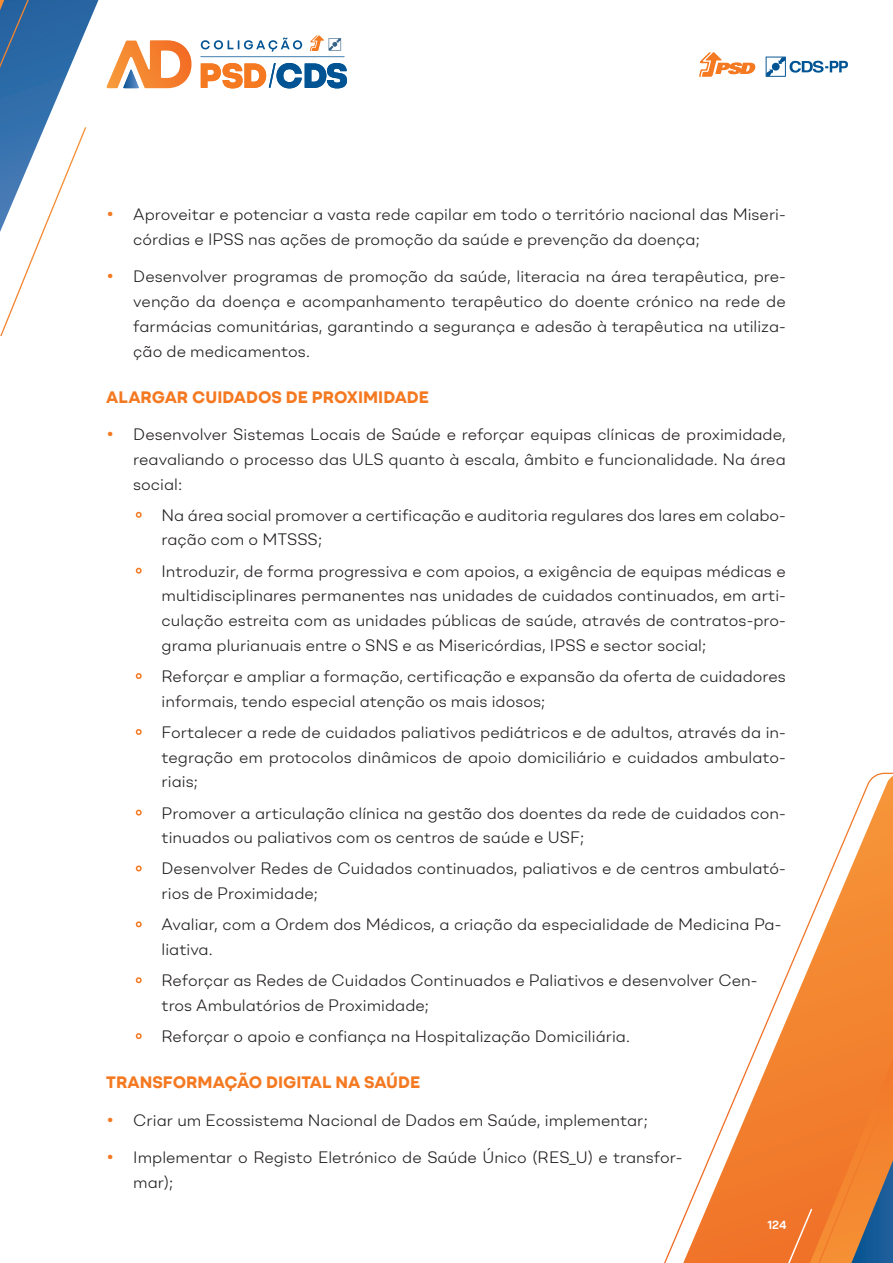
<style>
.page{position:relative;width:893px;height:1263px;background:#fff}
.page>*{position:absolute;margin:0;border:0;box-sizing:border-box;transform-origin:0 0}
.Topics{font:300 16.5px/24.8px "BR Omny";color:#231f20}
.t1{font:700 16.5px "BR Omny";color:#f47921}
.t2{font:600 12px "BR Omny";color:#fff}
.s1{color:#f47921}
</style>
<div class="page">
<svg style="left:699px;top:52px;width:57px;height:25px"></svg>
<svg style="left:766px;top:57px;width:82px;height:20px"></svg>
<svg style="left:0;top:0;width:149px;height:335px"></svg>
<svg style="left:707px;top:772px;width:186px;height:491px"></svg>
<svg style="left:664px;top:1162px;width:43px;height:101px"></svg>
<svg style="left:200px;top:35px;width:145px;height:22px"></svg>
<svg style="left:201px;top:63px;width:146px;height:25px"></svg>
<svg style="left:106px;top:40px;width:85px;height:48px"></svg>
<svg style="left:785px;top:1026px;width:108px;height:237px;background:#e27c35"></svg>
<p class="Topics" style="left:133px;top:202px;width:654px;text-indent:-27px"><span class="s1">•</span> Aproveitar e potenciar a vasta rede capilar em todo o território nacional das Miseri&shy;córdias e IPSS nas ações de promoção da saúde e prevenção da doença;</p>
<p class="Topics" style="left:133px;top:264px;width:654px;text-align:justify;text-indent:-27px"><span class="s1">•</span> Desenvolver programas de promoção da saúde, literacia na área terapêutica, pre&shy;venção da doença e acompanhamento terapêutico do doente crónico na rede de farmácias comunitárias, garantindo a segurança e adesão à terapêutica na utiliza&shy;ção de medicamentos.</p>
<p class="t1" style="left:106px;top:386px;width:324px">ALARGAR CUIDADOS DE PROXIMIDADE</p>
<p class="Topics" style="left:133px;top:422px;width:654px;text-align:justify;text-indent:-27px"><span class="s1">•</span> Desenvolver Sistemas Locais de Saúde e reforçar equipas clínicas de proximidade, reavaliando o processo das ULS quanto à escala, âmbito e funcionalidade. Na área social:</p>
<p class="Topics" style="left:162px;top:502px;width:626px;text-indent:-27px"><span class="s1">•</span> Na área social promover a certificação e auditoria regulares dos lares em colabo&shy;ração com o MTSSS;</p>
<p class="Topics" style="left:162px;top:558px;width:626px;text-align:justify;text-indent:-27px"><span class="s1">•</span> Introduzir, de forma progressiva e com apoios, a exigência de equipas médicas e multidisciplinares permanentes nas unidades de cuidados continuados, em arti&shy;culação estreita com as unidades públicas de saúde, através de contratos-pro&shy;grama plurianuais entre o SNS e as Misericórdias, IPSS e sector social;</p>
<p class="Topics" style="left:162px;top:664px;width:626px;text-indent:-27px"><span class="s1">•</span> Reforçar e ampliar a formação, certificação e expansão da oferta de cuidadores informais, tendo especial atenção os mais idosos;</p>
<p class="Topics" style="left:162px;top:719px;width:626px;text-align:justify;text-indent:-27px"><span class="s1">•</span> Fortalecer a rede de cuidados paliativos pediátricos e de adultos, através da in&shy;tegração em protocolos dinâmicos de apoio domiciliário e cuidados ambulato&shy;riais;</p>
<p class="Topics" style="left:162px;top:800px;width:626px;text-indent:-27px"><span class="s1">•</span> Promover a articulação clínica na gestão dos doentes da rede de cuidados con&shy;tinuados ou paliativos com os centros de saúde e USF;</p>
<p class="Topics" style="left:162px;top:856px;width:626px;text-indent:-27px"><span class="s1">•</span> Desenvolver Redes de Cuidados continuados, paliativos e de centros ambulató&shy;rios de Proximidade;</p>
<p class="Topics" style="left:162px;top:912px;width:621px;text-indent:-27px"><span class="s1">•</span> Avaliar, com a Ordem dos Médicos, a criação da especialidade de Medicina Pa&shy;liativa.</p>
<p class="Topics" style="left:162px;top:968px;width:597px;text-indent:-27px"><span class="s1">•</span> Reforçar as Redes de Cuidados Continuados e Paliativos e desenvolver Cen&shy;tros Ambulatórios de Proximidade;</p>
<p class="Topics" style="left:135px;top:1024px;width:497px"><span class="s1">•</span> Reforçar o apoio e confiança na Hospitalização Domiciliária.</p>
<p class="t1" style="left:106px;top:1071px;width:315px">TRANSFORMAÇÃO DIGITAL NA SAÚDE</p>
<p class="Topics" style="left:106px;top:1107px;width:543px"><span class="s1">•</span> Criar um Ecossistema Nacional de Dados em Saúde, implementar;</p>
<p class="Topics" style="left:133px;top:1145px;width:551px;text-indent:-27px"><span class="s1">•</span> Implementar o Registo Eletrónico de Saúde Único (RES_U) e transfor&shy;mar);</p>
<p class="t2" style="left:767px;top:1217px;width:21px">124</p>
</div>
